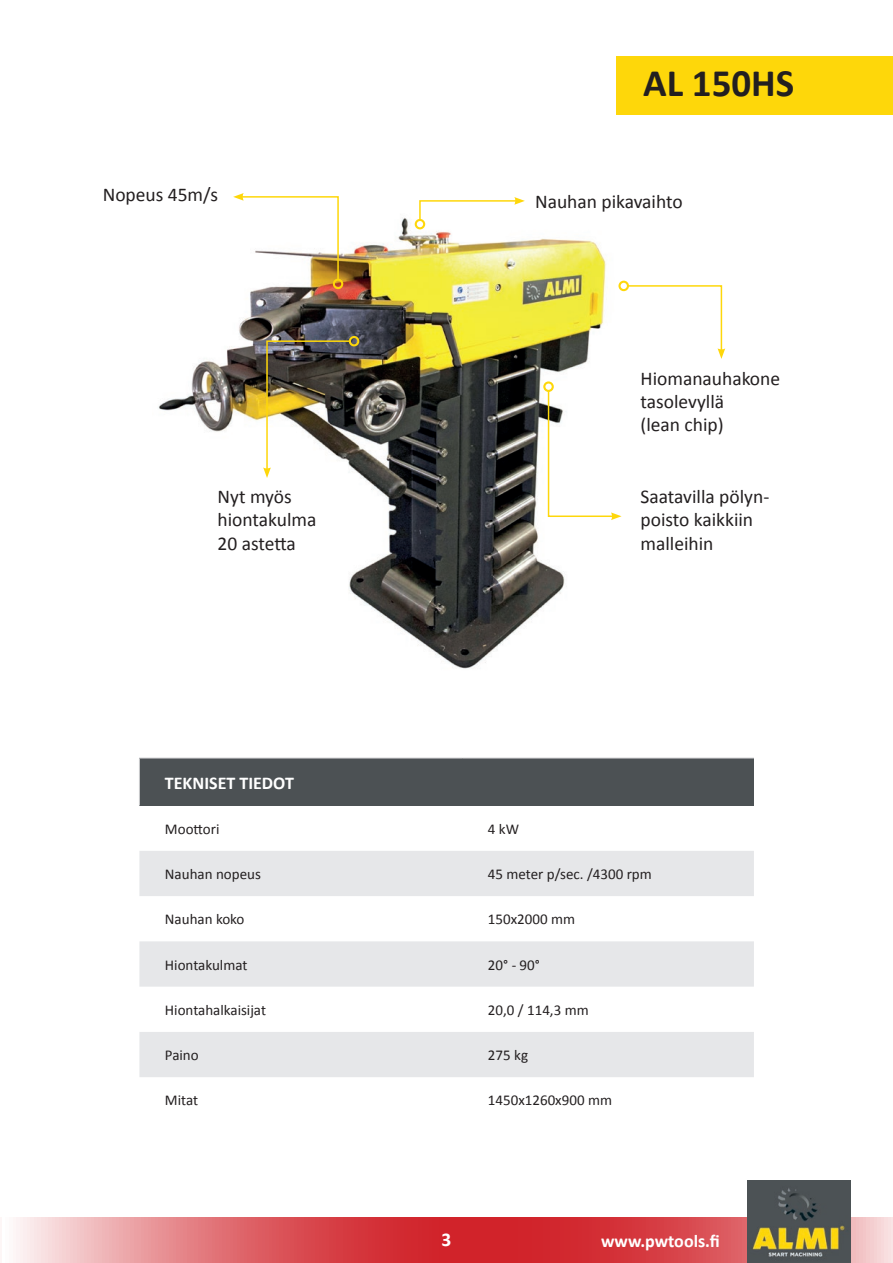
<style>
.page{position:relative;width:893px;height:1263px;background:#fff}
.page>*{position:absolute;margin:0;border:0;box-sizing:border-box;transform-origin:0 0}
.t1{font:700 39px "Calibri";color:#231f20}
.t2{font:19.5px/23.4px "Calibri";color:#231f20}
.t3{font:700 19.5px "Calibri";color:#fff}
.t4{font:700 18px "Calibri";color:#fff}
.t5{font:15px "Calibri";color:#231f20}
</style>
<div class="page">
<hr style="left:0;top:1217px;width:1px;height:46px;background:#d1232a">
<svg style="left:16px;top:1217px;width:877px;height:46px;background:#dd6166"></svg>
<img style="left:747px;top:1180px;width:104px;height:83px">
<img style="left:158px;top:217px;width:471px;height:452px">
<div style="left:139px;top:758px;width:615px;height:47px;background:#4c5154"></div>
<div style="left:139px;top:851px;width:615px;height:45px;background:#e6e7e9"></div>
<svg style="left:139px;top:941px;width:615px;height:136px;fill:#e6e7e9"></svg>
<hr style="left:139px;top:758px;width:323px;height:1px;background:#d1d2d4">
<hr style="left:139px;top:758px;width:1px;height:47px;background:#d1d2d4">
<hr style="left:462px;top:758px;width:292px;height:1px;background:#d1d2d4">
<div style="left:617px;top:56px;width:276px;height:58px;background:#fed70a"></div>
<div style="left:333px;top:279px;width:10px;height:10px;border:2px solid #fed70a;border-radius:50%"></div>
<svg style="left:233px;top:193px;width:107px;height:88px"></svg>
<div style="left:415px;top:219px;width:10px;height:10px;border:2px solid #fed70a;border-radius:50%"></div>
<svg style="left:418px;top:197px;width:107px;height:24px"></svg>
<div style="left:349px;top:336px;width:10px;height:10px;border:2px solid #fed70a;border-radius:50%"></div>
<img style="left:263px;top:340px;width:88px;height:138px">
<div style="left:618px;top:281px;width:11px;height:10px;border:2px solid #fed70a;border-radius:50%"></div>
<svg style="left:626px;top:284px;width:99px;height:75px"></svg>
<div style="left:543px;top:381px;width:11px;height:11px;border:2px solid #fed70a;border-radius:50%"></div>
<svg style="left:547px;top:389px;width:74px;height:131px"></svg>
<h1 class="t1" style="left:643px;top:58px;width:153px">AL 150HS</h1>
<h2 class="t2" style="left:103px;top:183px;width:117px">Nopeus 45m/s</h2>
<h2 class="t2" style="left:535px;top:190px;width:149px">Nauhan pikavaihto</h2>
<h2 class="t2" style="left:218px;top:485px;width:100px">Nyt myös hiontakulma<br>20 astetta</h2>
<h2 class="t2" style="left:640px;top:366px;width:141px">Hiomanauhakone tasolevyllä<br>(lean chip)</h2>
<h2 class="t2" style="left:640px;top:485px;width:130px">Saatavilla pölyn&shy;poisto kaikkiin malleihin</h2>
<p class="t4" style="left:165px;top:771px;width:130px">TEKNISET TIEDOT</p>
<p class="t5" style="left:165px;top:819px;width:56px">Moottori</p>
<p class="t5" style="left:488px;top:819px;width:33px">4 kW</p>
<p class="t5" style="left:165px;top:865px;width:97px">Nauhan nopeus</p>
<p class="t5" style="left:488px;top:865px;width:165px">45 meter p/sec. /4300 rpm</p>
<p class="t5" style="left:165px;top:910px;width:81px">Nauhan koko</p>
<p class="t5" style="left:488px;top:910px;width:89px">150x2000 mm</p>
<p class="t5" style="left:165px;top:955px;width:84px">Hiontakulmat</p>
<p class="t5" style="left:488px;top:955px;width:53px">20° - 90°</p>
<p class="t5" style="left:165px;top:1000px;width:103px">Hiontahalkaisijat</p>
<p class="t5" style="left:488px;top:1000px;width:102px">20,0 / 114,3 mm</p>
<p class="t5" style="left:165px;top:1046px;width:35px">Paino</p>
<p class="t5" style="left:488px;top:1046px;width:42px">275 kg</p>
<p class="t5" style="left:165px;top:1091px;width:35px">Mitat</p>
<p class="t5" style="left:488px;top:1091px;width:126px">1450x1260x900 mm</p>
<h2 class="t3" style="left:442px;top:1227px;width:11px">3</h2>
<p class="t4" style="left:601px;top:1229px;width:120px">www.pwtools.fi</p>
</div>
